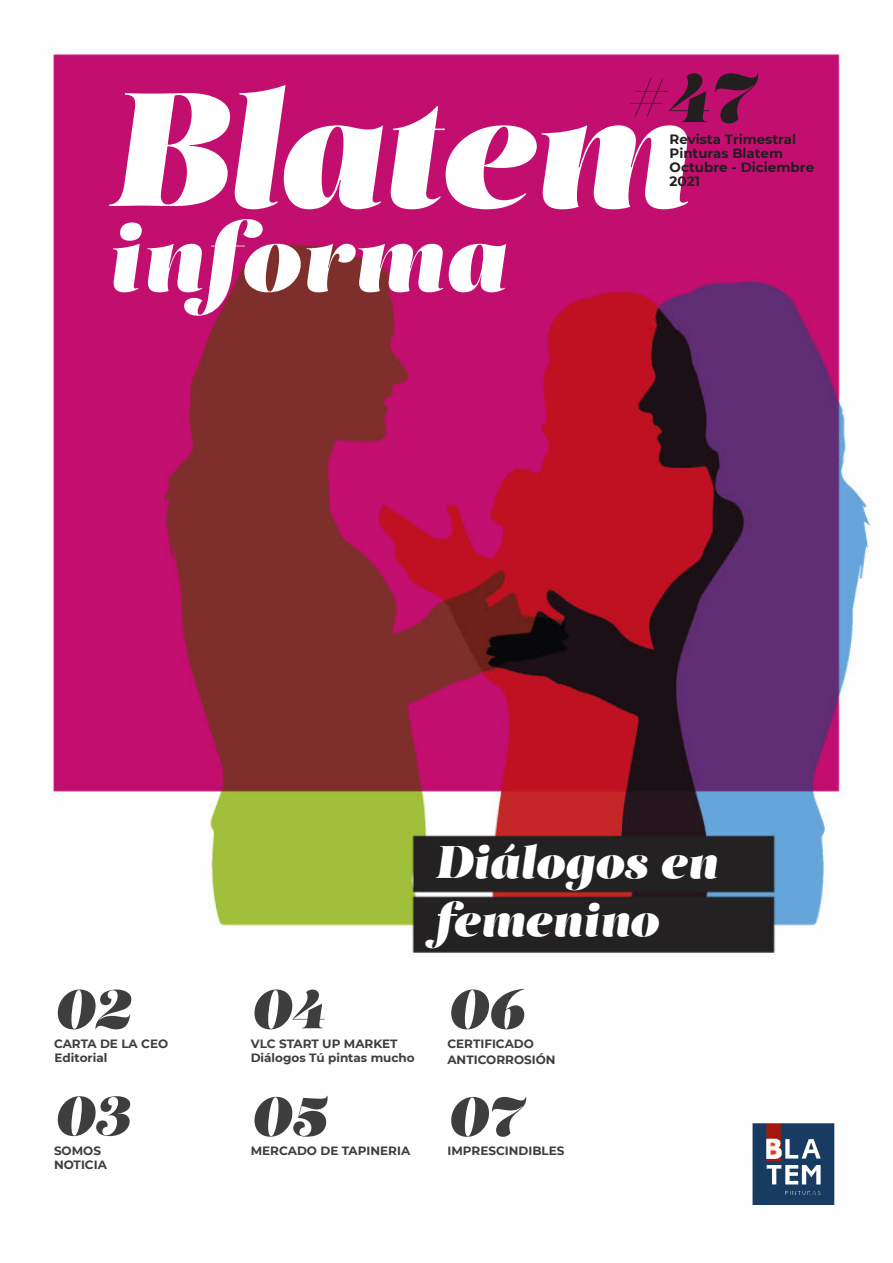
<style>
.page{position:relative;width:893px;height:1263px;background:#fff}
.page>*{position:absolute;margin:0;border:0;box-sizing:border-box;transform-origin:0 0}
.t1{font:161.4px "Salome Italic 0 wt";letter-spacing:-.02em;color:#fff}
.t2{font:93.45px "Salome Italic 0 wt";color:#fff}
.t3{font:67.8px "Salome Italic 0 wt";color:#231f20}
.t4{font:54px "Salome Italic 0 wt";color:#3e3e3f}
.t5{font:45.75px/58.8px "Salome Italic 0 wt";color:#fff}
.t6{font:700 13.5px/14.1px "Montserrat";color:#231f20}
.t7{font:700 12px/14.4px "Montserrat";color:#3e3e3f}
</style>
<div class="page">
<img style="left:52px;top:52px;width:820px;height:1153px">
<h3 class="t3" style="left:626px;top:54px;width:129px">#47</h3>
<h1 class="t1" style="left:106px;top:43px;width:585px">Blatem</h1>
<h2 class="t2" style="left:106px;top:196px;width:401px">informa</h2>
<p class="t6" style="left:670px;top:131px;width:146px">Revista Trimestral<br>Pinturas Blatem<br>Octubre - Diciembre<br>2021</p>
<h3 class="t4" style="left:54px;top:974px;width:77px">02</h3>
<p class="t7" style="left:54px;top:1036px;width:116px">CARTA DE LA CEO<br>Editorial</p>
<h3 class="t4" style="left:54px;top:1080px;width:76px">03</h3>
<p class="t7" style="left:54px;top:1142px;width:54px">SOMOS<br>NOTICIA</p>
<h3 class="t5" style="left:435px;top:832px;width:284px">Diálogos en femenino</h3>
<h3 class="t4" style="left:251px;top:974px;width:76px">04</h3>
<p class="t7" style="left:251px;top:1036px;width:166px">VLC START UP MARKET<br>Diálogos Tú pintas mucho</p>
<h3 class="t4" style="left:251px;top:1081px;width:76px">05</h3>
<p class="t7" style="left:251px;top:1143px;width:161px">MERCADO DE TAPINERIA</p>
<h3 class="t4" style="left:447px;top:974px;width:78px">06</h3>
<p class="t7" style="left:447px;top:1035px;width:110px;line-height:16px">CERTIFICADO<br>ANTICORROSIÓN</p>
<h3 class="t4" style="left:447px;top:1081px;width:76px">07</h3>
<p class="t7" style="left:447px;top:1143px;width:119px">IMPRESCINDIBLES</p>
</div>
